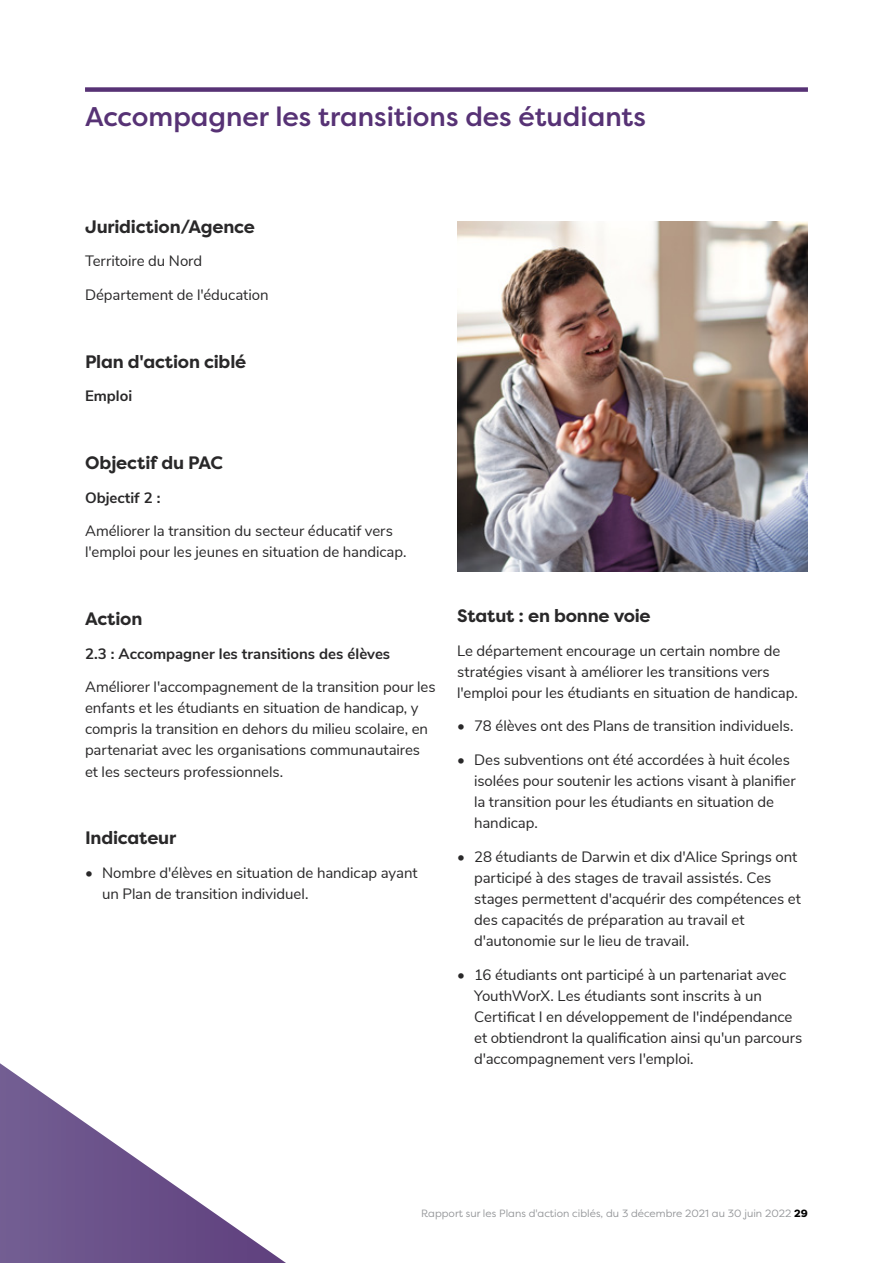
<style>
.page{position:relative;width:893px;height:1263px;background:#fff}
.page>*{position:absolute;margin:0;border:0;box-sizing:border-box;transform-origin:0 0}
.t1{font:500 27px "Filson Pro";color:#573275}
.t2{font:700 18px "Filson Pro";letter-spacing:-.01em;color:#292829}
.t3{font:15px/21px "Nunito Sans";letter-spacing:-.005em;color:#292829}
.t4{font:700 15px "Nunito Sans";color:#292829}
.t5{font:10.5px "Filson Pro";color:#939598}
.s1{font-weight:800;color:#000}
</style>
<div class="page">
<div style="left:85px;top:87px;width:723px;height:5px;background:#573275"></div>
<img style="left:457px;top:221px;width:351px;height:351px">
<svg style="left:0;top:1063px;width:286px;height:200px"></svg>
<h3 class="t1" style="left:85px;top:98px;width:562px">Accompagner les transitions des étudiants</h3>
<h4 class="t2" style="left:85px;top:215px;width:171px">Juridiction/Agence</h4>
<p class="t3" style="left:85px;top:250px;width:119px">Territoire du Nord</p>
<p class="t3" style="left:85px;top:283px;width:185px">Département de l'éducation</p>
<h4 class="t2" style="left:85px;top:350px;width:163px">Plan d'action ciblé</h4>
<p class="t4" style="left:85px;top:385px;width:49px">Emploi</p>
<h4 class="t2" style="left:85px;top:451px;width:140px">Objectif du PAC</h4>
<p class="t4" style="left:85px;top:486px;width:77px">Objectif 2 :</p>
<p class="t3" style="left:85px;top:520px;width:323px">Améliorer la transition du secteur éducatif vers l'emploi pour les jeunes en situation de handicap.</p>
<h4 class="t2" style="left:85px;top:607px;width:59px">Action</h4>
<p class="t4" style="left:85px;top:642px;width:307px">2.3 : Accompagner les transitions des élèves</p>
<p class="t3" style="left:85px;top:676px;width:352px">Améliorer l'accompagnement de la transition pour les enfants et les étudiants en situation de handicap, y compris la transition en dehors du milieu scolaire, en partenariat avec les organisations communautaires et les secteurs professionnels.</p>
<h4 class="t2" style="left:85px;top:826px;width:93px">Indicateur</h4>
<p class="t3" style="left:102px;top:861px;width:317px;text-indent:-17px">• Nombre d'élèves en situation de handicap ayant un Plan de transition individuel.</p>
<h4 class="t2" style="left:457px;top:604px;width:195px">Statut : en bonne voie</h4>
<p class="t3" style="left:457px;top:639px;width:342px">Le département encourage un certain nombre de stratégies visant à améliorer les transitions vers l'emploi pour les étudiants en situation de handicap.</p>
<p class="t3" style="left:457px;top:715px;width:338px">• 78 élèves ont des Plans de transition individuels.</p>
<p class="t3" style="left:474px;top:748px;width:323px;text-indent:-17px">• Des subventions ont été accordées à huit écoles isolées pour soutenir les actions visant à planifier la transition pour les étudiants en situation de handicap.</p>
<p class="t3" style="left:474px;top:845px;width:328px;text-indent:-17px">• 28 étudiants de Darwin et dix d'Alice Springs ont participé à des stages de travail assistés. Ces stages permettent d'acquérir des compétences et des capacités de préparation au travail et d'autonomie sur le lieu de travail.</p>
<p class="t3" style="left:474px;top:963px;width:330px;text-indent:-17px">• 16 étudiants ont participé à un partenariat avec YouthWorX. Les étudiants sont inscrits à un Certificat I en développement de l'indépendance et obtiendront la qualification ainsi qu'un parcours d'accompagnement vers l'emploi.</p>
<p class="t5" style="left:421px;top:1207px;width:388px">Rapport sur les Plans d'action ciblés, du 3 décembre 2021 au 30 juin 2022 <span class="s1">29</span></p>
</div>
